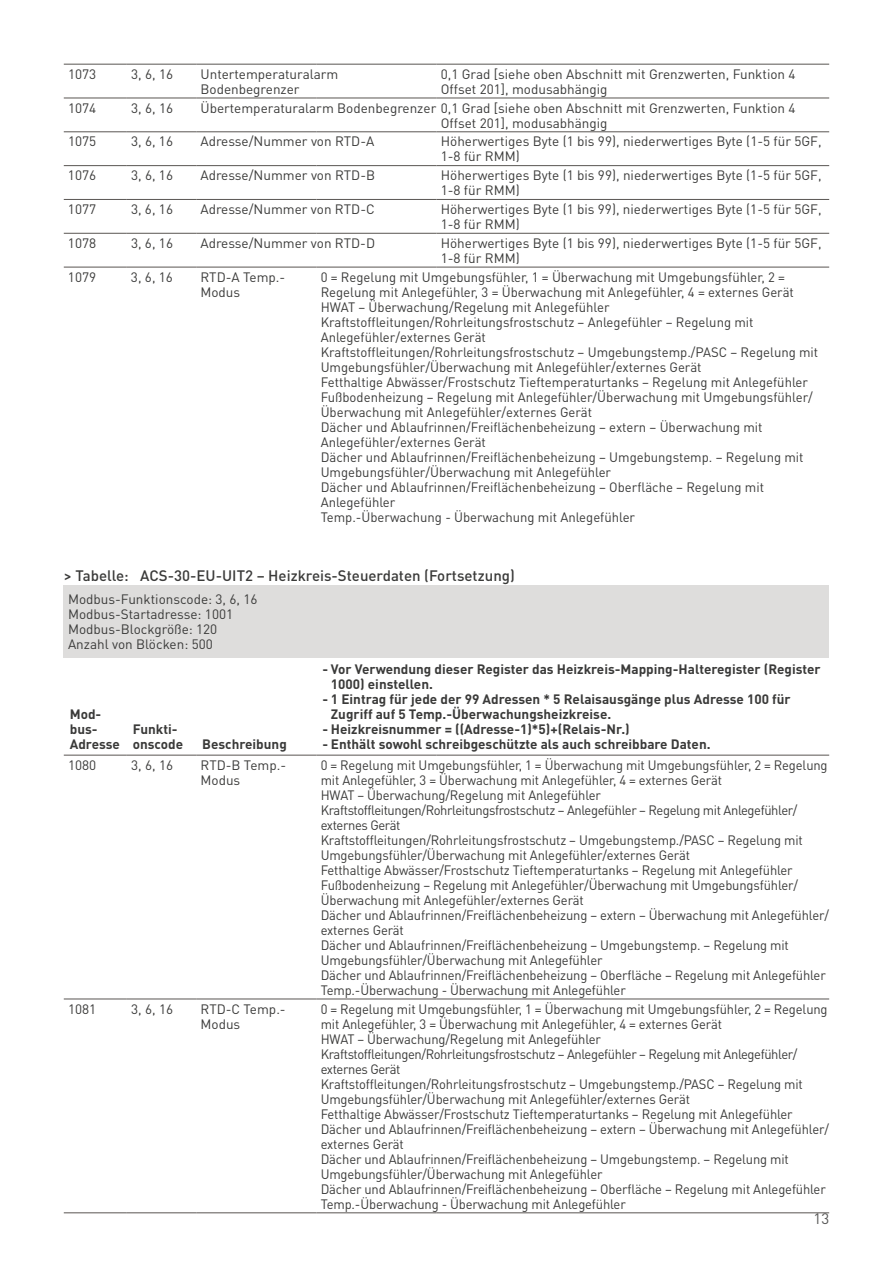
<style>
.page{position:relative;width:893px;height:1263px;background:#fff}
.page>*{position:absolute;margin:0;border:0;box-sizing:border-box;transform-origin:0 0}
.t1{font:500 15px "DIN Pro";color:#3a3a39}
.t2{font:15px "DIN Pro";color:#565655}
.t3{font:13.5px/15px "DIN Pro";letter-spacing:-.01em;color:#3a3a39}
.t4{font:13.5px/15px "DIN Pro";letter-spacing:-.01em;color:#3a3a39;scale:.96 1}
.t5{font:700 13.5px/15px "DIN Pro";color:#3a3a39}
</style>
<div class="page">
<div style="left:64px;top:585px;width:765px;height:73px;background:#dedddc"></div>
<hr style="left:127px;top:98px;width:69px;height:1px;background:#595552">
<hr style="left:127px;top:199px;width:69px;height:1px;background:#595552">
<hr style="left:64px;top:64px;width:63px;height:1px;background:#595552">
<hr style="left:127px;top:64px;width:69px;height:1px;background:#595552">
<hr style="left:196px;top:64px;width:120px;height:1px;background:#595552">
<hr style="left:316px;top:64px;width:121px;height:1px;background:#595552">
<hr style="left:437px;top:64px;width:392px;height:1px;background:#595552">
<hr style="left:64px;top:98px;width:63px;height:1px;background:#595552">
<hr style="left:196px;top:98px;width:120px;height:1px;background:#595552">
<hr style="left:316px;top:98px;width:121px;height:1px;background:#595552">
<hr style="left:437px;top:98px;width:392px;height:1px;background:#595552">
<hr style="left:64px;top:131px;width:63px;height:1px;background:#595552">
<hr style="left:127px;top:131px;width:69px;height:1px;background:#595552">
<hr style="left:196px;top:131px;width:120px;height:1px;background:#595552">
<hr style="left:316px;top:131px;width:121px;height:1px;background:#595552">
<hr style="left:437px;top:131px;width:392px;height:1px;background:#595552">
<hr style="left:64px;top:165px;width:63px;height:1px;background:#595552">
<hr style="left:127px;top:165px;width:69px;height:1px;background:#595552">
<hr style="left:196px;top:165px;width:120px;height:1px;background:#595552">
<hr style="left:316px;top:165px;width:121px;height:1px;background:#595552">
<hr style="left:437px;top:165px;width:392px;height:1px;background:#595552">
<hr style="left:64px;top:199px;width:63px;height:1px;background:#595552">
<hr style="left:196px;top:199px;width:120px;height:1px;background:#595552">
<hr style="left:316px;top:199px;width:121px;height:1px;background:#595552">
<hr style="left:437px;top:199px;width:392px;height:1px;background:#595552">
<hr style="left:64px;top:233px;width:63px;height:1px;background:#595552">
<hr style="left:127px;top:233px;width:69px;height:1px;background:#595552">
<hr style="left:196px;top:233px;width:120px;height:1px;background:#595552">
<hr style="left:316px;top:233px;width:121px;height:1px;background:#595552">
<hr style="left:437px;top:233px;width:392px;height:1px;background:#595552">
<hr style="left:64px;top:267px;width:63px;height:1px;background:#595552">
<hr style="left:127px;top:267px;width:69px;height:1px;background:#595552">
<hr style="left:196px;top:267px;width:120px;height:1px;background:#595552">
<hr style="left:64px;top:1212px;width:63px;height:1px;background:#595552">
<hr style="left:127px;top:1212px;width:69px;height:1px;background:#595552">
<hr style="left:196px;top:1212px;width:120px;height:1px;background:#595552">
<hr style="left:64px;top:755px;width:63px;height:1px;background:#595552">
<hr style="left:127px;top:755px;width:69px;height:1px;background:#595552">
<hr style="left:196px;top:755px;width:120px;height:1px;background:#595552">
<hr style="left:64px;top:998px;width:63px;height:1px;background:#595552">
<hr style="left:127px;top:998px;width:69px;height:1px;background:#595552">
<hr style="left:196px;top:998px;width:120px;height:1px;background:#595552">
<hr style="left:316px;top:267px;width:121px;height:1px;background:#595552">
<hr style="left:437px;top:267px;width:392px;height:1px;background:#595552">
<hr style="left:316px;top:755px;width:121px;height:1px;background:#595552">
<hr style="left:437px;top:755px;width:392px;height:1px;background:#595552">
<hr style="left:316px;top:998px;width:121px;height:1px;background:#595552">
<hr style="left:437px;top:998px;width:392px;height:1px;background:#595552">
<hr style="left:316px;top:1212px;width:121px;height:1px;background:#595552">
<hr style="left:437px;top:1212px;width:392px;height:1px;background:#595552">
<p class="t3" style="left:68px;top:66px;width:30px">1073</p>
<p class="t3" style="left:131px;top:66px;width:44px">3, 6, 16</p>
<p class="t3" style="left:201px;top:66px;width:139px">Untertemperaturalarm<br>Bodenbegrenzer</p>
<p class="t3" style="left:441px;top:66px;width:356px">0,1 Grad [siehe oben Abschnitt mit Grenzwerten, Funktion 4<br>Offset 201], modusabhängig</p>
<p class="t3" style="left:68px;top:100px;width:30px">1074</p>
<p class="t3" style="left:131px;top:100px;width:44px">3, 6, 16</p>
<p class="t3" style="left:441px;top:100px;width:356px;text-indent:-240px">Übertemperaturalarm Bodenbegrenzer 0,1 Grad [siehe oben Abschnitt mit Grenzwerten, Funktion 4<br>Offset 201], modusabhängig</p>
<p class="t3" style="left:68px;top:133px;width:30px">1075</p>
<p class="t3" style="left:131px;top:133px;width:44px">3, 6, 16</p>
<p class="t3" style="left:200px;top:133px;width:175px">Adresse/Nummer von RTD-A</p>
<p class="t3" style="left:441px;top:133px;width:382px">Höherwertiges Byte (1 bis 99), niederwertiges Byte (1-5 für 5GF,<br>1-8 für RMM)</p>
<p class="t3" style="left:68px;top:167px;width:30px">1076</p>
<p class="t3" style="left:131px;top:167px;width:44px">3, 6, 16</p>
<p class="t3" style="left:200px;top:167px;width:176px">Adresse/Nummer von RTD-B</p>
<p class="t3" style="left:441px;top:167px;width:382px">Höherwertiges Byte (1 bis 99), niederwertiges Byte (1-5 für 5GF,<br>1-8 für RMM)</p>
<p class="t3" style="left:68px;top:201px;width:30px">1077</p>
<p class="t3" style="left:131px;top:201px;width:44px">3, 6, 16</p>
<p class="t3" style="left:200px;top:201px;width:176px">Adresse/Nummer von RTD-C</p>
<p class="t3" style="left:441px;top:201px;width:382px">Höherwertiges Byte (1 bis 99), niederwertiges Byte (1-5 für 5GF,<br>1-8 für RMM)</p>
<p class="t3" style="left:68px;top:235px;width:30px">1078</p>
<p class="t3" style="left:131px;top:235px;width:44px">3, 6, 16</p>
<p class="t3" style="left:200px;top:235px;width:176px">Adresse/Nummer von RTD-D</p>
<p class="t3" style="left:441px;top:235px;width:382px">Höherwertiges Byte (1 bis 99), niederwertiges Byte (1-5 für 5GF,<br>1-8 für RMM)</p>
<p class="t3" style="left:68px;top:269px;width:30px">1079</p>
<p class="t3" style="left:131px;top:269px;width:44px">3, 6, 16</p>
<p class="t3" style="left:200px;top:269px;width:86px">RTD-A Temp.-<br>Modus</p>
<p class="t3" style="left:321px;top:269px;width:499px">0 = Regelung mit Umgebungsfühler, 1 = Überwachung mit Umgebungsfühler, 2 = Regelung mit Anlegefühler, 3 = Überwachung mit Anlegefühler, 4 = externes Gerät HWAT – Überwachung/Regelung mit Anlegefühler Kraftstoffleitungen/Rohrleitungsfrostschutz – Anlegefühler – Regelung mit Anlegefühler/externes Gerät<br>Kraftstoffleitungen/Rohrleitungsfrostschutz – Umgebungstemp./PASC – Regelung mit Umgebungsfühler/Überwachung mit Anlegefühler/externes Gerät<br>Fetthaltige Abwässer/Frostschutz Tieftemperaturtanks – Regelung mit Anlegefühler Fußbodenheizung – Regelung mit Anlegefühler/Überwachung mit Umgebungsfühler/ Überwachung mit Anlegefühler/externes Gerät<br>Dächer und Ablaufrinnen/Freiflächenbeheizung – extern – Überwachung mit Anlegefühler/externes Gerät<br>Dächer und Ablaufrinnen/Freiflächenbeheizung – Umgebungstemp. – Regelung mit Umgebungsfühler/Überwachung mit Anlegefühler<br>Dächer und Ablaufrinnen/Freiflächenbeheizung – Oberfläche – Regelung mit Anlegefühler<br>Temp.-Überwachung - Überwachung mit Anlegefühler</p>
<p class="t1" style="left:64px;top:566px;width:453px">&gt; Tabelle: ACS-30-EU-UIT2 – Heizkreis-Steuerdaten (Fortsetzung)</p>
<p class="t3" style="left:68px;top:591px;width:191px">Modbus-Funktionscode: 3, 6, 16<br>Modbus-Startadresse: 1001<br>Modbus-Blockgröße: 120<br>Anzahl von Blöcken: 500</p>
<p class="t5" style="left:70px;top:706px;width:52px">Mod&shy;bus-<br>Adresse</p>
<p class="t5" style="left:133px;top:721px;width:52px">Funkti&shy;onscode</p>
<p class="t5" style="left:202px;top:736px;width:86px">Beschreibung</p>
<p class="t5" style="left:331px;top:661px;width:491px;text-indent:-9px">- Vor Verwendung dieser Register das Heizkreis-Mapping-Halteregister (Register<br>1000) einstellen.</p>
<p class="t5" style="left:331px;top:691px;width:461px;text-indent:-9px">- 1 Eintrag für jede der 99 Adressen * 5 Relaisausgänge plus Adresse 100 für<br>Zugriff auf 5 Temp.-Überwachungsheizkreise.</p>
<p class="t5" style="left:322px;top:721px;width:309px">- Heizkreisnummer = ((Adresse-1)*5)+(Relais-N r.)</p>
<p class="t5" style="left:322px;top:736px;width:390px">- Enthält sowohl schreibgeschützte als auch schreibbare Daten.</p>
<p class="t3" style="left:68px;top:757px;width:30px">1080</p>
<p class="t3" style="left:131px;top:757px;width:44px">3, 6, 16</p>
<p class="t3" style="left:200px;top:757px;width:87px">RTD-B Temp.-<br>Modus</p>
<p class="t4" style="left:321px;top:757px;width:531px">0 = Regelung mit Umgebungsfühler, 1 = Überwachung mit Umgebungsfühler, 2 = Regelung mit Anlegefühler, 3 = Überwachung mit Anlegefühler, 4 = externes Gerät<br>HWAT – Überwachung/Regelung mit Anlegefühler Kraftstoffleitungen/Rohrleitungsfrostschutz – Anlegefühler – Regelung mit Anlegefühler/ externes Gerät<br>Kraftstoffleitungen/Rohrleitungsfrostschutz – Umgebungstemp./PASC – Regelung mit Umgebungsfühler/Überwachung mit Anlegefühler/externes Gerät<br>Fetthaltige Abwässer/Frostschutz Tieftemperaturtanks – Regelung mit Anlegefühler Fußbodenheizung – Regelung mit Anlegefühler/Überwachung mit Umgebungsfühler/ Überwachung mit Anlegefühler/externes Gerät<br>Dächer und Ablaufrinnen/Freiflächenbeheizung – extern – Überwachung mit Anlegefühler/ externes Gerät<br>Dächer und Ablaufrinnen/Freiflächenbeheizung – Umgebungstemp. – Regelung mit Umgebungsfühler/Überwachung mit Anlegefühler<br>Dächer und Ablaufrinnen/Freiflächenbeheizung – Oberfläche – Regelung mit Anlegefühler Temp.-Überwachung - Überwachung mit Anlegefühler</p>
<p class="t3" style="left:68px;top:1000px;width:30px">1081</p>
<p class="t3" style="left:131px;top:1000px;width:44px">3, 6, 16</p>
<p class="t3" style="left:201px;top:1000px;width:87px">RTD-C Temp.-<br>Modus</p>
<p class="t4" style="left:321px;top:1000px;width:531px">0 = Regelung mit Umgebungsfühler, 1 = Überwachung mit Umgebungsfühler, 2 = Regelung mit Anlegefühler, 3 = Überwachung mit Anlegefühler, 4 = externes Gerät<br>HWAT – Überwachung/Regelung mit Anlegefühler Kraftstoffleitungen/Rohrleitungsfrostschutz – Anlegefühler – Regelung mit Anlegefühler/ externes Gerät<br>Kraftstoffleitungen/Rohrleitungsfrostschutz – Umgebungstemp./PASC – Regelung mit Umgebungsfühler/Überwachung mit Anlegefühler/externes Gerät<br>Fetthaltige Abwässer/Frostschutz Tieftemperaturtanks – Regelung mit Anlegefühler Dächer und Ablaufrinnen/Freiflächenbeheizung – extern – Überwachung mit Anlegefühler/ externes Gerät<br>Dächer und Ablaufrinnen/Freiflächenbeheizung – Umgebungstemp. – Regelung mit Umgebungsfühler/Überwachung mit Anlegefühler<br>Dächer und Ablaufrinnen/Freiflächenbeheizung – Oberfläche – Regelung mit Anlegefühler Temp.-Überwachung - Überwachung mit Anlegefühler</p>
<p class="t2" style="left:813px;top:1208px;width:17px">13</p>
</div>
